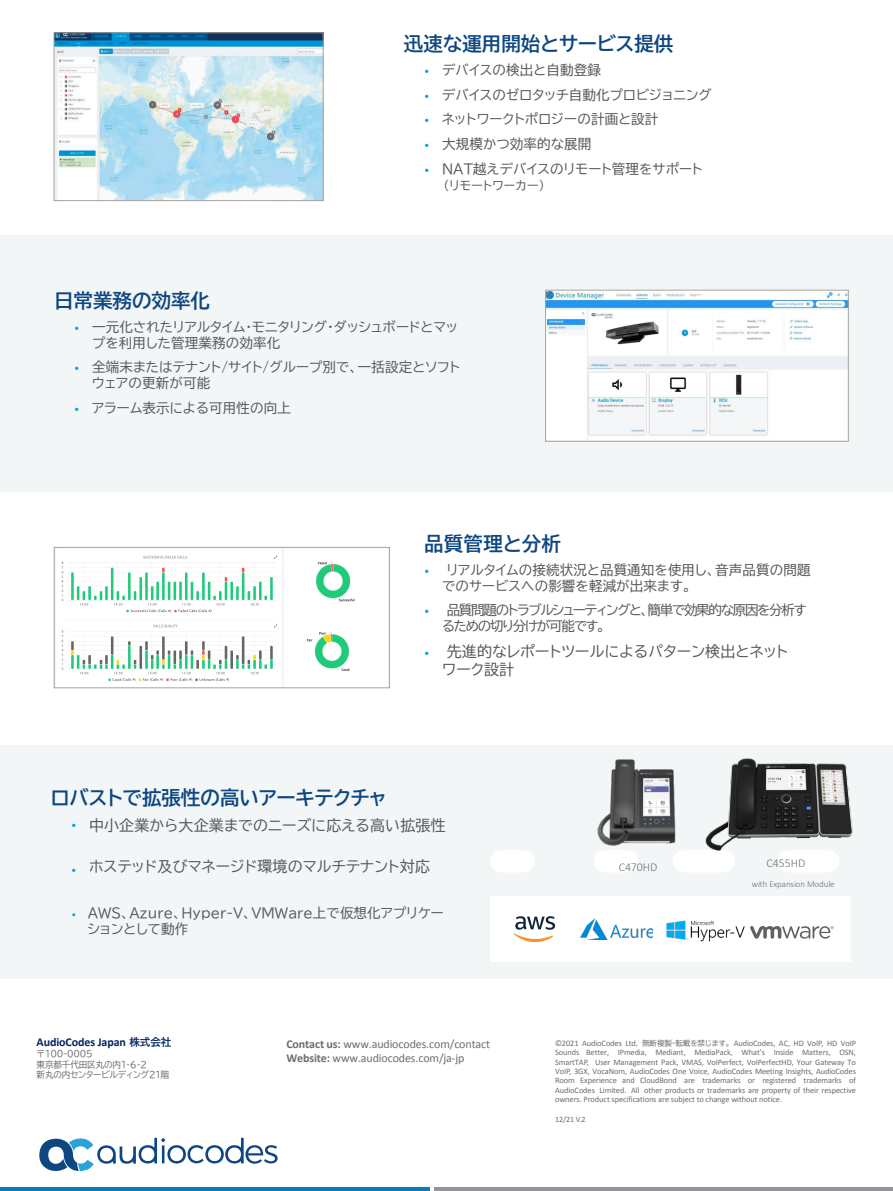
<style>
.page{position:relative;width:893px;height:1191px;background:#fff}
.page>*{position:absolute;margin:0;border:0;box-sizing:border-box;transform-origin:0 0}
.t1{font:19.5px "BIZ UDP Gothic Bold";color:#0d4680}
.t2{font:15px/17.5px "BIZ UDP Gothic";letter-spacing:.01em;color:#57585a}
.t3{font:15px "Proxima Nova";color:#00a2df}
.t4{font:13.5px/15.5px "BIZ UDP Gothic";letter-spacing:.01em;color:#57585a}
.t5{font:13.5px/15.5px "BIZ UDP Gothic";letter-spacing:-.09em;color:#57585a}
.Paragraph_Style_1{font:12px/13.5px "Calibri";letter-spacing:-.01em;color:#6c6d70}
.Paragraph_Style_1-2{font:700 12px "Calibri";letter-spacing:-.01em;color:#002361}
.Paragraph_Style_1-3{font:300 12px "Calibri";letter-spacing:-.01em;color:#6c6d70}
.t6{font:12px "BIZ UDP Gothic";letter-spacing:.015em;color:#57585a}
.Paragraph_Style_1-4{font:9px/10.4px "BIZ UDP Gothic";letter-spacing:-.015em;color:#6c6d70;scale:.95 1}
.Paragraph_Style_1-5{font:300 9px "Calibri";letter-spacing:-.01em;color:#6c6d70}
.Paragraph_Style_1-6{font:8.4px/9.4px "Calibri";letter-spacing:-.01em;color:#6c6d70;text-align:justify}
.Paragraph_Style_1-7{font:8.1px "Calibri";color:#6c6d70}
.s1{font-family:"Proxima Nova";font-size:15px;color:#00a2df}
.s2{font-family:"Proxima Nova";color:#00a2df}
.s3{font-family:"BIZ UDP Gothic Bold";font-weight:400;font-size:10.5px}
.s4{font-family:"BIZ UDP Gothic";font-size:7.5px}
.s5{font-weight:700}
</style>
<div class="page">
<hr style="left:0;top:1187px;width:429px;height:4px;background:#0a7cba">
<hr style="left:434px;top:1187px;width:459px;height:4px;background:#939598">
<div style="left:0;top:235px;width:893px;height:257px;background:#f3f6f7"></div>
<div style="left:0;top:745px;width:893px;height:233px;background:#f3f6f7"></div>
<svg style="left:39px;top:1137px;width:239px;height:34px"></svg>
<img style="left:56px;top:35px;width:265px;height:164px">
<div style="left:54px;top:33px;width:269px;height:168px;border:1px solid #a7a2a0"></div>
<img style="left:547px;top:292px;width:299px;height:147px">
<div style="left:545px;top:290px;width:303px;height:151px;border:1px solid #a7a2a0"></div>
<img style="left:61px;top:549px;width:294px;height:137px">
<div style="left:54px;top:547px;width:336px;height:141px;border:1px solid #a7a2a0"></div>
<div style="left:490px;top:896px;width:360px;height:66px;background:#fff"></div>
<svg style="left:513px;top:916px;width:42px;height:26px"></svg>
<img style="left:580px;top:918px;width:73px;height:21px">
<img style="left:666px;top:920px;width:79px;height:21px">
<svg style="left:750px;top:926px;width:83px;height:12px"></svg>
<div style="left:490px;top:850px;width:45px;height:22px;background:#fff;border-radius:11px"></div>
<div style="left:594px;top:850px;width:44px;height:22px;background:#fff;border-radius:11px"></div>
<div style="left:673px;top:850px;width:62px;height:22px;background:#fff;border-radius:11px"></div>
<div style="left:777px;top:850px;width:62px;height:22px;background:#fff;border-radius:11px"></div>
<img style="left:597px;top:759px;width:79px;height:87px">
<img style="left:705px;top:758px;width:148px;height:93px">
<p class="t1" style="left:404px;top:33px;width:271px">迅速な運用開始とサービス提供</p>
<p class="t4" style="left:424px;top:62px;width:178px"><span class="s1">•</span> デバイスの検出と自動登録</p>
<p class="t4" style="left:424px;top:87px;width:289px"><span class="s1">•</span> デバイスのゼロタッチ自動化プロビジョニング</p>
<p class="t4" style="left:424px;top:111px;width:236px"><span class="s1">•</span> ネットワークトポロジーの計画と設計</p>
<p class="t4" style="left:424px;top:136px;width:169px"><span class="s1">•</span> 大規模かつ効率的な展開</p>
<p class="t4" style="left:424px;top:161px;width:280px"><span class="s1">•</span> NAT越えデバイスのリモート管理をサポート</p>
<p class="t6" style="left:443px;top:180px;width:103px">(リモートワーカー）</p>
<p class="t1" style="left:54px;top:291px;width:157px">日常業務の効率化</p>
<p class="t4" style="left:92px;top:319px;width:367px;text-indent:-18px"><span class="s1">•</span> 一元化されたリアルタイム・モニタリング・ダッシュボードとマップを利用した管理業務の効率化</p>
<p class="t4" style="left:92px;top:359px;width:369px;text-indent:-18px"><span class="s1">•</span> 全端末またはテナント/サイト/グループ別で、一括設定とソフトウェアの更新が可能</p>
<p class="t4" style="left:74px;top:400px;width:218px"><span class="s1">•</span> アラーム表示による可用性の向上</p>
<p class="t1" style="left:424px;top:533px;width:138px">品質管理と分析</p>
<p class="t4" style="left:442px;top:561px;width:370px;line-height:16.2px;text-indent:-18px"><span class="s1">•</span> リアルタイムの接続状況と品質通知を使用し、音声品質の問題でのサービスへの影響を軽減が出来ます。</p>
<p class="t5" style="left:442px;top:602px;width:366px;text-indent:-18px"><span class="s1">•</span> 品質問題のトラブルシューティングと、簡単で効果的な原因を分析するための切り分けが可能です。</p>
<p class="t2" style="left:442px;top:642px;width:347px;text-indent:-18px"><span class="s2">•</span> 先進的なレポートツールによるパターン検出とネットワーク設計</p>
<p class="t1" style="left:51px;top:788px;width:337px">ロバストで拡張性の高いアーキテクチャ</p>
<p class="t3" style="left:71px;top:813px;width:7px">•</p>
<p class="t2" style="left:89px;top:816px;width:358px">中小企業から大企業までのニーズに応える高い拡張性</p>
<p class="t2" style="left:89px;top:857px;width:342px">ホステッド及びマネージド環境のマルチテナント対応</p>
<p class="t4" style="left:88px;top:905px;width:358px;text-indent:-16px"><span class="s2">•</span> AWS、Azure、Hyper-V、VMWare上で仮想化アプリケーションとして動作</p>
<p class="t3" style="left:71px;top:857px;width:7px">•</p>
<p class="Paragraph_Style_1-3" style="left:619px;top:859px;width:40px">C470HD</p>
<p class="Paragraph_Style_1-3" style="left:767px;top:856px;width:40px">C455HD</p>
<p class="Paragraph_Style_1-5" style="left:752px;top:879px;width:84px">with Expansion Module</p>
<p class="Paragraph_Style_1-2" style="left:37px;top:1033px;width:136px">AudioCodes Japan <span class="s3">株式会社</span></p>
<p class="Paragraph_Style_1-4" style="left:37px;top:1048px;width:141px">〒100-0005<br>東京都千代田区丸の内1-6-2<br>新丸の内センタービルディング21階</p>
<p class="Paragraph_Style_1-6" style="left:555px;top:1038px;width:302px">©2021 AudioCodes Ltd<span class="s4">. 無断複製・転載を禁じます。</span> AudioCodes, AC, HD VoIP, HD VoIP Sounds Better, IPmedia, Mediant, MediaPack, What’s Inside Matters, OSN, SmartTAP, User Management Pack, VMAS, VoIPerfect, VoIPerfectHD, Your Gateway To VoIP, 3GX, VocaNom, AudioCodes One Voice, AudioCodes Meeting Insights, AudioCodes Room Experience and CloudBond are trademarks or registered trademarks of AudioCodes Limited. All other products or trademarks are property of their respective owners. Product specifications are subject to change without notice.</p>
<p class="Paragraph_Style_1-7" style="left:555px;top:1113px;width:32px">12/21 V.2</p>
<p class="Paragraph_Style_1" style="left:286px;top:1037px;width:205px"><span class="s5">Contact us:</span> www.audiocodes.com/contact<br><span class="s5">Website:</span> www.audiocodes.com/ja-jp</p>
</div>
